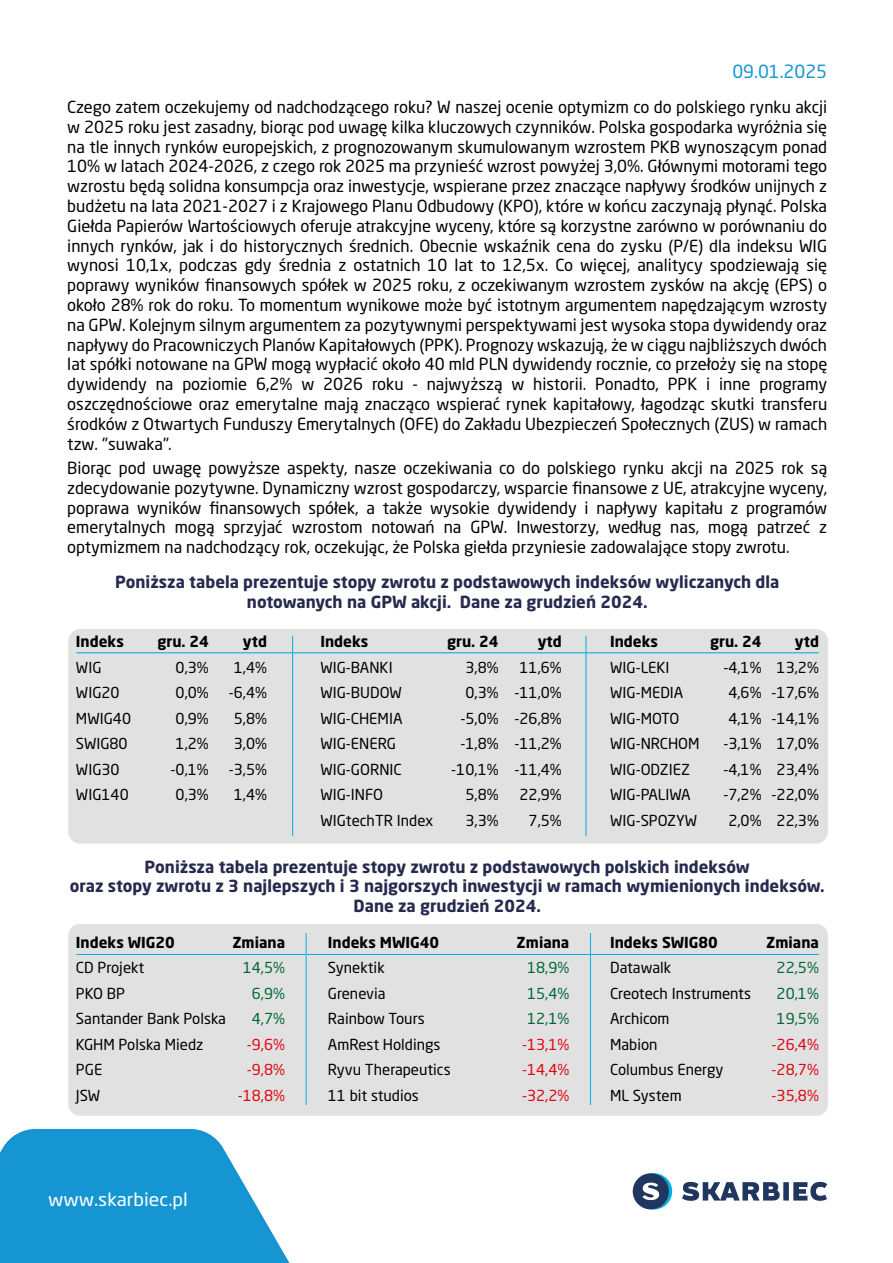
<style>
.page{position:relative;width:893px;height:1263px;background:#fff}
.page>*{position:absolute;margin:0;border:0;box-sizing:border-box;transform-origin:0 0}
.t1{font:18px "Neo Sans Pro";color:#fff;scale:1.08 1}
.t2{font:18px "Neo Sans Pro";color:#1595d2}
.t3{font:16.5px/19.8px "Neo Sans Pro";color:#000;text-align:justify}
.t4{font:700 16.5px/19.8px "Neo Sans Pro";color:#272a4e;text-align:center}
.t5{font:15px/25.5px "Neo Sans Pro";color:#000}
.t6{font:700 15px "Neo Sans Pro";color:#000}
.t7{font:15px/25.5px "Neo Sans Pro";color:#dd0613;text-align:justify}
.t8{font:15px/25.5px "Neo Sans Pro";color:#006837;text-align:justify}
</style>
<div class="page">
<div style="left:68px;top:629px;width:760px;height:215px;background:#e1e1e1;border-radius:12px"></div>
<div style="left:68px;top:924px;width:760px;height:192px;background:#e1e1e1;border-radius:12px"></div>
<hr style="left:77px;top:652px;width:742px;height:1px;background:#00b1e1">
<hr style="left:77px;top:954px;width:742px;height:1px;background:#00b1e1">
<hr style="left:292px;top:636px;width:1px;height:200px;background:#00b1e1">
<hr style="left:586px;top:636px;width:1px;height:200px;background:#00b1e1">
<hr style="left:590px;top:933px;width:1px;height:172px;background:#00b1e1">
<hr style="left:306px;top:933px;width:1px;height:172px;background:#00b1e1">
<svg style="left:0;top:1128px;width:290px;height:135px;background:#38a5d9"></svg>
<svg style="left:636px;top:1173px;width:36px;height:36px"></svg>
<div style="left:633px;top:1173px;width:36px;height:36px;background:#1f365e;border-radius:50%"></div>
<svg style="left:642px;top:1182px;width:17px;height:18px"></svg>
<svg style="left:682px;top:1182px;width:145px;height:19px"></svg>
<p class="t2" style="left:732px;top:61px;width:96px">09.01.2025</p>
<p class="t3" style="left:67px;top:97px;width:762px">Czego zatem oczekujemy od nadchodzącego roku? W naszej ocenie optymizm co do polskiego rynku akcji w 2025 roku jest zasadny, biorąc pod uwagę kilka kluczowych czynników. Polska gospodarka wyróżnia się na tle innych rynków europejskich, z prognozowanym skumulowanym wzrostem PKB wynoszącym ponad 10% w latach 2024-2026, z czego rok 2025 ma przynieść wzrost powyżej 3,0%. Głównymi motorami tego wzrostu będą solidna konsumpcja oraz inwestycje, wspierane przez znaczące napływy środków unijnych z budżetu na lata 2021-2027 i z Krajowego Planu Odbudowy (KPO), które w końcu zaczynają płynąć. Polska Giełda Papierów Wartościowych oferuje atrakcyjne wyceny, które są korzystne zarówno w porównaniu do innych rynków, jak i do historycznych średnich. Obecnie wskaźnik cena do zysku (P/E) dla indeksu WIG wynosi 10,1x, podczas gdy średnia z ostatnich 10 lat to 12,5x. Co więcej, analitycy spodziewają się poprawy wyników finansowych spółek w 2025 roku, z oczekiwanym wzrostem zysków na akcję (EPS) o około 28% rok do roku. To momentum wynikowe może być istotnym argumentem napędzającym wzrosty na GPW. Kolejnym silnym argumentem za pozytywnymi perspektywami jest wysoka stopa dywidendy oraz napływy do Pracowniczych Planów Kapitałowych (PPK). Prognozy wskazują, że w ciągu najbliższych dwóch lat spółki notowane na GPW mogą wypłacić około 40 mld PLN dywidendy rocznie, co przełoży się na stopę dywidendy na poziomie 6,2% w 2026 roku - najwyższą w historii. Ponadto, PPK i inne programy oszczędnościowe oraz emerytalne mają znacząco wspierać rynek kapitałowy, łagodząc skutki transferu środków z Otwartych Funduszy Emerytalnych (OFE) do Zakładu Ubezpieczeń Społecznych (ZUS) w ramach tzw. "suwaka".</p>
<p class="t3" style="left:67px;top:458px;width:761px">Biorąc pod uwagę powyższe aspekty, nasze oczekiwania co do polskiego rynku akcji na 2025 rok są zdecydowanie pozytywne. Dynamiczny wzrost gospodarczy, wsparcie finansowe z UE, atrakcyjne wyceny, poprawa wyników finansowych spółek, a także wysokie dywidendy i napływy kapitału z programów emerytalnych mogą sprzyjać wzrostom notowań na GPW. Inwestorzy, według nas, mogą patrzeć z optymizmem na nadchodzący rok, oczekując, że Polska giełda przyniesie zadowalające stopy zwrotu.</p>
<p class="t4" style="left:115px;top:571px;width:666px">Poniższa tabela prezentuje stopy zwrotu z podstawowych indeksów wyliczanych dla notowanych na GPW akcji. Dane za grudzień 2024.</p>
<p class="t6" style="left:76px;top:632px;width:50px">Indeks</p>
<p class="t5" style="left:76px;top:654px;width:57px">WIG<br>WIG20<br>MWIG40<br>SWIG80<br>WIG30<br>WIG140</p>
<p class="t6" style="left:157px;top:632px;width:53px">gru. 24</p>
<p class="t5" style="left:171px;top:654px;width:40px;text-align:center">0,3%<br>0,0%<br>0,9%<br>1,2% -0,1%<br>0,3%</p>
<p class="t6" style="left:243px;top:632px;width:26px">ytd</p>
<p class="t5" style="left:229px;top:654px;width:40px;text-align:center">1,4% -6,4%<br>5,8%<br>3,0% -3,5%<br>1,4%</p>
<p class="t6" style="left:320px;top:632px;width:50px">Indeks</p>
<p class="t5" style="left:320px;top:654px;width:114px">WIG-BANKI<br>WIG-BUDOW<br>WIG-CHEMIA<br>WIG-ENERG<br>WIG-GORNIC<br>WIG-INFO<br>WIGtechTR Index</p>
<p class="t6" style="left:447px;top:632px;width:53px">gru. 24</p>
<p class="t5" style="left:451px;top:654px;width:49px;text-align:right">3,8%<br>0,3% -5,0% -1,8% -10,1%<br>5,8%<br>3,3%</p>
<p class="t6" style="left:538px;top:632px;width:26px">ytd</p>
<p class="t5" style="left:515px;top:654px;width:49px;text-align:right">11,6% -11,0% -26,8% -11,2% -11,4%<br>22,9%<br>7,5%</p>
<p class="t6" style="left:610px;top:632px;width:50px">Indeks</p>
<p class="t5" style="left:610px;top:654px;width:91px">WIG-LEKI<br>WIG-MEDIA<br>WIG-MOTO<br>WIG-NRCHOM<br>WIG-ODZIEZ<br>WIG-PALIWA<br>WIG-SPOZYW</p>
<p class="t6" style="left:710px;top:632px;width:53px">gru. 24</p>
<p class="t5" style="left:723px;top:654px;width:40px;text-align:center">-4,1%<br>4,6%<br>4,1% -3,1% -4,1% -7,2%<br>2,0%</p>
<p class="t6" style="left:795px;top:632px;width:26px">ytd</p>
<p class="t5" style="left:772px;top:654px;width:49px;text-align:center">13,2% -17,6% -14,1%<br>17,0%<br>23,4% -22,0%<br>22,3%</p>
<p class="t4" style="left:70px;top:856px;width:756px">Poniższa tabela prezentuje stopy zwrotu z podstawowych polskich indeksów<br>oraz stopy zwrotu z 3 najlepszych i 3 najgorszych inwestycji w ramach wymienionych indeksów.<br>Dane za grudzień 2024.</p>
<p class="t6" style="left:76px;top:933px;width:100px">Indeks WIG20</p>
<p class="t5" style="left:76px;top:955px;width:152px">CD Projekt<br>PKO BP<br>Santander Bank Polska<br>KGHM Polska Miedz<br>PGE<br>JSW</p>
<p class="t6" style="left:232px;top:933px;width:54px">Zmiana</p>
<p class="t8" style="left:252px;top:955px;width:35px;text-indent:-9px">14,5% 6,9% 4,7%</p>
<p class="t7" style="left:238px;top:1031px;width:49px;text-align:right">-9,6% -9,8% -18,8%</p>
<p class="t1" style="left:48px;top:1188px;width:131px">www.skarbiec.pl</p>
<p class="t6" style="left:328px;top:933px;width:113px">Indeks MWIG40</p>
<p class="t5" style="left:328px;top:955px;width:124px">Synektik<br>Grenevia<br>Rainbow Tours<br>AmRest Holdings<br>Ryvu Therapeutics<br>11 bit studios</p>
<p class="t6" style="left:517px;top:933px;width:54px">Zmiana</p>
<p class="t8" style="left:527px;top:955px;width:44px">18,9% 15,4% 12,1%</p>
<p class="t7" style="left:522px;top:1031px;width:49px">-13,1% -14,4% -32,2%</p>
<p class="t6" style="left:610px;top:933px;width:109px">Indeks SWIG80</p>
<p class="t5" style="left:610px;top:955px;width:142px">Datawalk<br>Creotech Instruments<br>Archicom<br>Mabion<br>Columbus Energy<br>ML System</p>
<p class="t6" style="left:766px;top:933px;width:54px">Zmiana</p>
<p class="t8" style="left:777px;top:955px;width:44px">22,5% 20,1% 19,5%</p>
<p class="t7" style="left:772px;top:1031px;width:49px">-26,4% -28,7% -35,8%</p>
</div>
